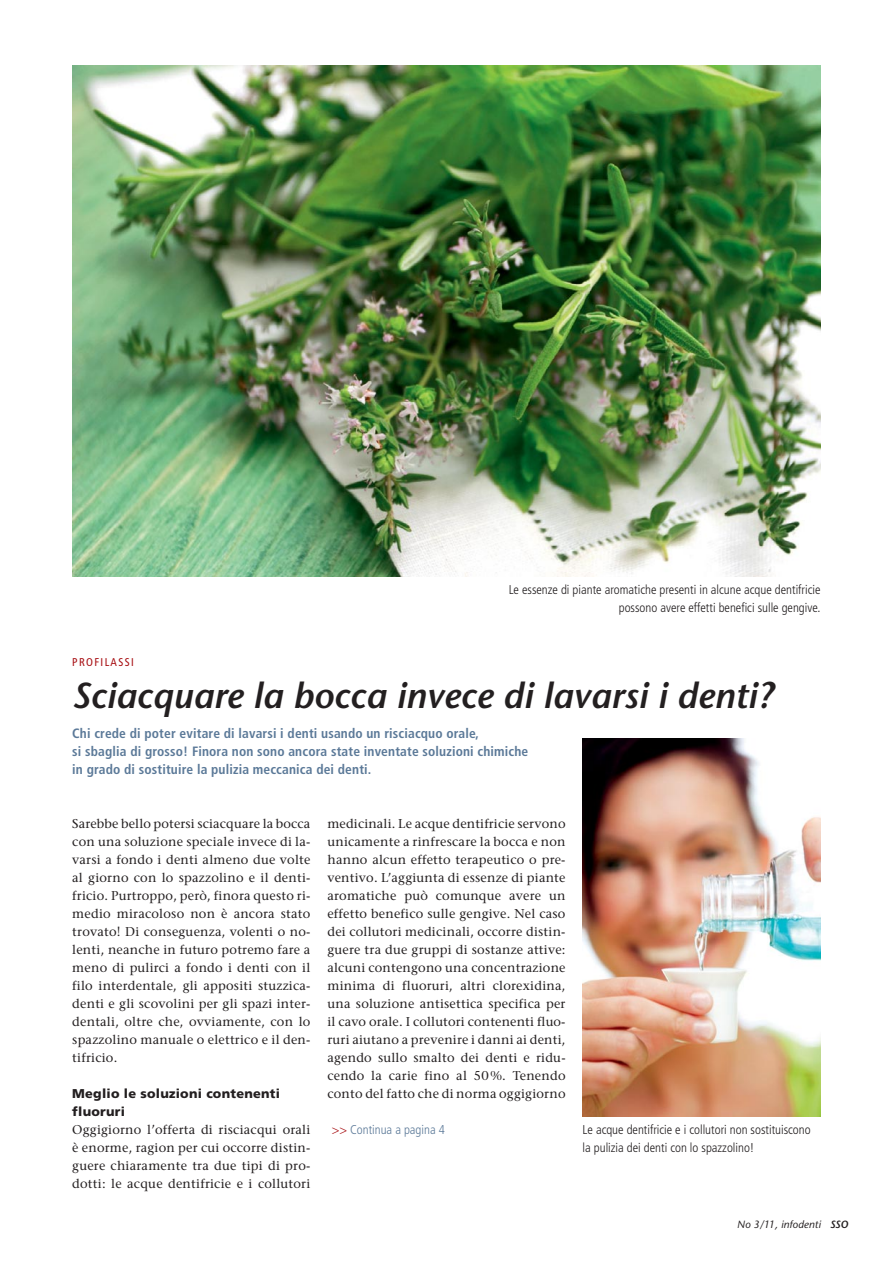
<style>
.page{position:relative;width:893px;height:1263px;background:#fff}
.page>*{position:absolute;margin:0;border:0;box-sizing:border-box;transform-origin:0 0}
.t1{font:italic 600 36px "Stone Sans";color:#231f20}
.t2{font:700 condensed 13.5px/18px "Frutiger";letter-spacing:.01em;color:#5b7998}
.t3{font:12.75px/18px "Stone Serif";letter-spacing:.015em;color:#231f20;text-align:justify}
.t4{font:300 condensed 12.75px/18px "Frutiger";color:#231f20;text-align:right}
.t5{font:900 12.75px/18px "Frutiger";letter-spacing:.02em;color:#231f20}
.t6{font:300 condensed 12.75px "Frutiger";color:#5b7998}
.t7{font:condensed 11.25px "Frutiger";letter-spacing:.12em;color:#a70e12}
.t8{font:italic 10.5px "Stone Sans";letter-spacing:.01em;color:#231f20}
.s1{color:#a70e12}
.s2{font-weight:600}
</style>
<div class="page">
<img style="left:72px;top:65px;width:749px;height:511px">
<img style="left:583px;top:738px;width:238px;height:378px">
<p class="t4" style="left:509px;top:582px;width:313px">Le essenze di piante aromatiche presenti in alcune acque dentifricie possono avere effetti benefici sulle gengive.</p>
<p class="t7" style="left:72px;top:657px;width:63px">PROFILASSI</p>
<h1 class="t1" style="left:72px;top:681px;width:703px">Sciacquare la bocca invece di lavarsi i denti?</h1>
<p class="t2" style="left:72px;top:725px;width:457px">Chi crede di poter evitare di lavarsi i denti usando un risciacquo orale,<br>si sbaglia di grosso! Finora non sono ancora state inventate soluzioni chimiche in grado di sostituire la pulizia meccanica dei denti.</p>
<p class="t3" style="left:72px;top:816px;width:240px">Sarebbe bello potersi sciacquare la bocca con una soluzione speciale invece di la&shy;varsi a fondo i denti almeno due volte al giorno con lo spazzolino e il denti&shy;fricio. Purtroppo, però, finora questo ri&shy;medio miracoloso non è ancora stato trovato! Di conseguenza, volenti o no&shy;lenti, neanche in futuro potremo fare a meno di pulirci a fondo i denti con il filo interdentale, gli appositi stuzzica&shy;denti e gli scovolini per gli spazi inter&shy;dentali, oltre che, ovviamente, con lo spazzolino manuale o elettrico e il den&shy;tifricio.</p>
<p class="t5" style="left:72px;top:1086px;width:209px">Meglio le soluzioni contenenti fluoruri</p>
<p class="t3" style="left:72px;top:1122px;width:240px">Oggigiorno l’offerta di risciacqui orali è enorme, ragion per cui occorre distin&shy;guere chiaramente tra due tipi di pro&shy;dotti: le acque dentifricie e i collutori</p>
<p class="t3" style="left:327px;top:816px;width:240px">medicinali. Le acque dentifricie servono unicamente a rinfrescare la bocca e non hanno alcun effetto terapeutico o pre&shy;ventivo. L’aggiunta di essenze di piante aromatiche può comunque avere un effetto benefico sulle gengive. Nel caso dei collutori medicinali, occorre distin&shy;guere tra due gruppi di sostanze attive: alcuni contengono una concentrazione minima di fluoruri, altri clorexidina, una soluzione antisettica specifica per il cavo orale. I collutori contenenti fluo&shy;ruri aiutano a prevenire i danni ai denti, agendo sullo smalto dei denti e ridu&shy;cendo la carie fino al 50%. Tenendo conto del fatto che di norma oggigiorno</p>
<p class="t6" style="left:332px;top:1124px;width:115px"><span class="s1">&gt;&gt;</span> Continua a pagina 4</p>
<p class="t4" style="left:583px;top:1122px;width:230px;text-align:left">Le acque dentifricie e i collutori non sostituiscono la pulizia dei denti con lo spazzolino!</p>
<p class="t8" style="left:737px;top:1220px;width:113px">No 3/11, infodenti <span class="s2">SSO</span></p>
</div>
